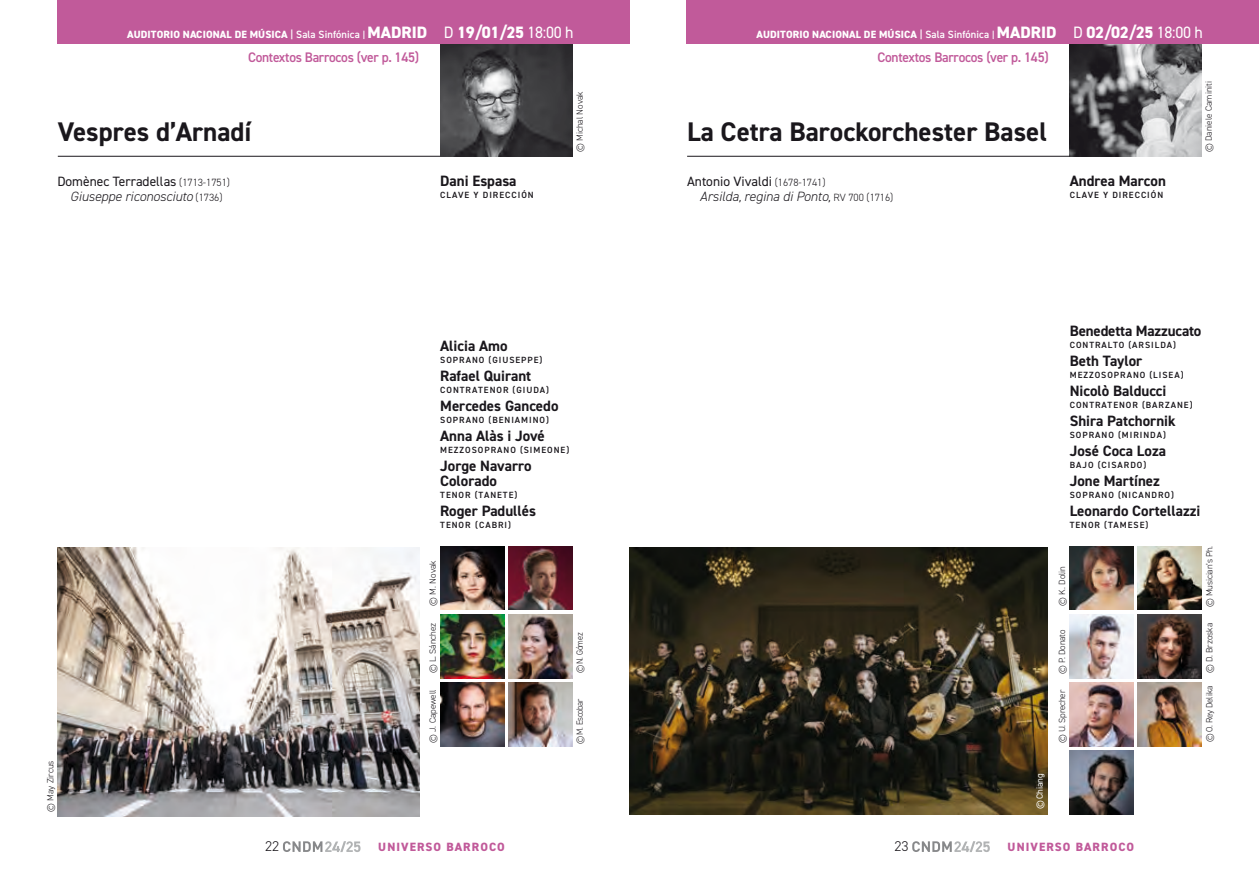
<style>
.page{position:relative;width:1259px;height:893px;background:#fff}
.page>*{position:absolute;margin:0;border:0;box-sizing:border-box;transform-origin:0 0}
.t1{font:700 27px "DIN2014";color:#1a171c}
.t2{font:700 15px/15px "DIN2014";color:#1a171c}
.t3{font:300 14.25px "DIN2014";color:#1a171c}
.t4{font:600 13.8px "DIN2014";letter-spacing:-.02em;color:#c15a9a}
.t5{font:italic 300 13.5px/15px "DIN2014";color:#1a171c;text-align:center}
.t6{font:800 12px "DIN2014";letter-spacing:.09em;color:#c15a9a}
.t7{font:800 10.5px "DIN2014";letter-spacing:.01em;color:#fff}
.t8{font:300 10.5px/15px "DIN2014";color:#1a171c}
.t9{font:600 9px "DIN2014";letter-spacing:.11em;color:#1a171c}
.t10{font:300 9px "DIN2014";letter-spacing:-.005em;color:#1a171c}
.t11{font:300 9px "DIN2014";letter-spacing:-.03em;color:#1a171c;scale:.93 1}
.t12{font:300 9px "DIN2014";letter-spacing:-.005em;color:#1a171c;scale:.93 1}
.t13{font:9px "DIN2014";letter-spacing:-.02em;color:#fff}
.s1{font-weight:600}
.s2{font-weight:600;font-size:9px}
.s3{font-size:16.5px}
.s4{font-weight:400;font-size:16.5px}
.s5{font-weight:400;font-style:normal}
.s6{font-style:normal;font-size:10.5px}
.s7{font-weight:400;font-size:13.5px}
.s8{font-style:italic;font-size:13.5px}
</style>
<div class="page">
<div style="left:687px;top:0;width:572px;height:44px;background:#c15a9a"></div>
<div style="left:57px;top:0;width:572px;height:44px;background:#c15a9a"></div>
<svg style="left:912px;top:841px;width:78px;height:11px"></svg>
<svg style="left:283px;top:841px;width:77px;height:11px"></svg>
<hr style="left:687px;top:156px;width:514px;height:1px;background:#1a171c">
<img style="left:1069px;top:44px;width:132px;height:112px">
<hr style="left:58px;top:156px;width:514px;height:1px;background:#1a171c">
<img style="left:440px;top:44px;width:132px;height:112px">
<img style="left:440px;top:546px;width:64px;height:64px">
<img style="left:508px;top:546px;width:64px;height:64px">
<img style="left:440px;top:614px;width:64px;height:64px">
<img style="left:508px;top:614px;width:64px;height:64px">
<img style="left:508px;top:682px;width:64px;height:64px">
<img style="left:440px;top:682px;width:64px;height:64px">
<img style="left:57px;top:547px;width:362px;height:269px">
<img style="left:1069px;top:546px;width:64px;height:64px">
<img style="left:1137px;top:546px;width:64px;height:64px">
<img style="left:1069px;top:614px;width:64px;height:64px">
<img style="left:1137px;top:614px;width:64px;height:64px">
<img style="left:1137px;top:682px;width:64px;height:64px">
<img style="left:1069px;top:682px;width:64px;height:64px">
<img style="left:1069px;top:750px;width:64px;height:64px">
<img style="left:629px;top:547px;width:418px;height:267px">
<p class="t7" style="left:127px;top:28px;width:448px">AUDITORIO NACIONAL DE MÚSICA <span class="s1">| Sala Sinfónica</span> <span class="s2">|</span> <span class="s3">MADRID</span> <span class="s4">D</span> <span class="s3">19/01/25</span> <span class="s4">18:00 h</span></p>
<h3 class="t4" style="left:248px;top:48px;width:173px">Contextos Barrocos (ver p. 145)</h3>
<p class="t7" style="left:756px;top:28px;width:448px">AUDITORIO NACIONAL DE MÚSICA <span class="s1">| Sala Sinfónica</span> <span class="s2">|</span> <span class="s3">MADRID</span> <span class="s4">D</span> <span class="s3">02/02/25</span> <span class="s4">18:00 h</span></p>
<h3 class="t4" style="left:877px;top:48px;width:173px">Contextos Barrocos (ver p. 145)</h3>
<p class="t10" style="left:574px;top:152px;width:62px;rotate:-90deg">© Michal Novak</p>
<p class="t10" style="left:1203px;top:152px;width:73px;rotate:-90deg">© Daniele Caminiti</p>
<h2 class="t2" style="left:1069px;top:173px;width:98px">Andrea Marcon</h2>
<p class="t9" style="left:1069px;top:189px;width:95px">CLAVE Y DIRECCIÓN</p>
<h1 class="t1" style="left:58px;top:114px;width:195px">Vespres d’Arnadí</h1>
<h1 class="t1" style="left:687px;top:114px;width:361px">La Cetra Barockorchester Basel</h1>
<h2 class="t2" style="left:440px;top:173px;width:78px">Dani Espasa</h2>
<p class="t9" style="left:440px;top:189px;width:95px">CLAVE Y DIRECCIÓN</p>
<h3 class="t5" style="left:57px;top:174px;width:174px"><span class="s5">Domènec Terradellas</span> <span class="s6">(1713-1751)<br></span>Giuseppe riconosciuto <span class="s6">(1736)</span></h3>
<p class="t8" style="left:700px;top:175px;width:195px;text-indent:-13px"><span class="s7">Antonio Vivaldi</span> (1678-1741)<br><span class="s8">Arsilda, regina di Ponto,</span> RV 700 (1716)</p>
<p class="t10" style="left:45px;top:812px;width:53px;rotate:-90deg">© May Zircus</p>
<h2 class="t2" style="left:440px;top:338px;width:69px">Alicia Amo</h2>
<p class="t9" style="left:440px;top:354px;width:104px">SOPRANO (GIUSEPPE)</p>
<h2 class="t2" style="left:440px;top:368px;width:92px">Rafael Quirant</h2>
<p class="t9" style="left:440px;top:384px;width:110px">CONTRATENOR (GIUDA)</p>
<h2 class="t2" style="left:440px;top:398px;width:120px">Mercedes Gancedo</h2>
<p class="t9" style="left:440px;top:414px;width:110px">SOPRANO (BENIAMINO)</p>
<h2 class="t2" style="left:440px;top:428px;width:106px">Anna Alàs i Jové</h2>
<p class="t9" style="left:440px;top:444px;width:130px">MEZZOSOPRANO (SIMEONE)</p>
<h2 class="t2" style="left:440px;top:458px;width:93px">Jorge Navarro<br>Colorado</h2>
<p class="t9" style="left:440px;top:489px;width:79px">TENOR (TANETE)</p>
<h2 class="t2" style="left:440px;top:503px;width:97px">Roger Padullés</h2>
<p class="t9" style="left:440px;top:519px;width:72px">TENOR (CABRI)</p>
<p class="t10" style="left:427px;top:606px;width:47px;rotate:-90deg">© M. Novak</p>
<p class="t10" style="left:427px;top:673px;width:52px;rotate:-90deg">© L. Sánchez</p>
<p class="t10" style="left:427px;top:743px;width:55px;rotate:-90deg">© J. Capewell</p>
<p class="t12" style="left:574px;top:673px;width:45px;rotate:-90deg">© N. Gómez</p>
<p class="t11" style="left:574px;top:744px;width:51px;rotate:-90deg">© M. Escobar</p>
<p class="t13" style="left:1034px;top:809px;width:37px;rotate:-90deg">© Chiang</p>
<h2 class="t2" style="left:1069px;top:323px;width:133px">Benedetta Mazzucato</h2>
<p class="t9" style="left:1069px;top:339px;width:108px">CONTRALTO (ARSILDA)</p>
<h2 class="t2" style="left:1069px;top:353px;width:74px">Beth Taylor</h2>
<p class="t9" style="left:1069px;top:369px;width:115px">MEZZOSOPRANO (LISEA)</p>
<h2 class="t2" style="left:1069px;top:383px;width:98px">Nicolò Balducci</h2>
<p class="t9" style="left:1069px;top:399px;width:124px">CONTRATENOR (BARZANE)</p>
<h2 class="t2" style="left:1069px;top:413px;width:107px">Shira Patchornik</h2>
<p class="t9" style="left:1069px;top:429px;width:98px">SOPRANO (MIRINDA)</p>
<h2 class="t2" style="left:1069px;top:443px;width:98px">José Coca Loza</h2>
<p class="t9" style="left:1069px;top:459px;width:78px">BAJO (CISARDO)</p>
<h2 class="t2" style="left:1069px;top:473px;width:92px">Jone Martínez</h2>
<p class="t9" style="left:1069px;top:489px;width:106px">SOPRANO (NICANDRO)</p>
<h2 class="t2" style="left:1069px;top:503px;width:132px">Leonardo Cortellazzi</h2>
<p class="t9" style="left:1069px;top:519px;width:80px">TENOR (TAMESE)</p>
<p class="t10" style="left:1056px;top:606px;width:41px;rotate:-90deg">© K. Dolin</p>
<p class="t10" style="left:1056px;top:674px;width:46px;rotate:-90deg">© P. Donato</p>
<p class="t10" style="left:1056px;top:743px;width:55px;rotate:-90deg">© U. Sprecher</p>
<p class="t10" style="left:1203px;top:607px;width:63px;rotate:-90deg">© Musician’s Ph.</p>
<p class="t10" style="left:1203px;top:673px;width:52px;rotate:-90deg">© D. Brzoska</p>
<p class="t10" style="left:1203px;top:742px;width:58px;rotate:-90deg">© O. Rey Delika</p>
<h3 class="t3" style="left:265px;top:838px;width:15px">22</h3>
<h3 class="t6" style="left:378px;top:839px;width:128px">UNIVERSO BARROCO</h3>
<h3 class="t3" style="left:894px;top:838px;width:15px">23</h3>
<h3 class="t6" style="left:1007px;top:839px;width:128px">UNIVERSO BARROCO</h3>
</div>
